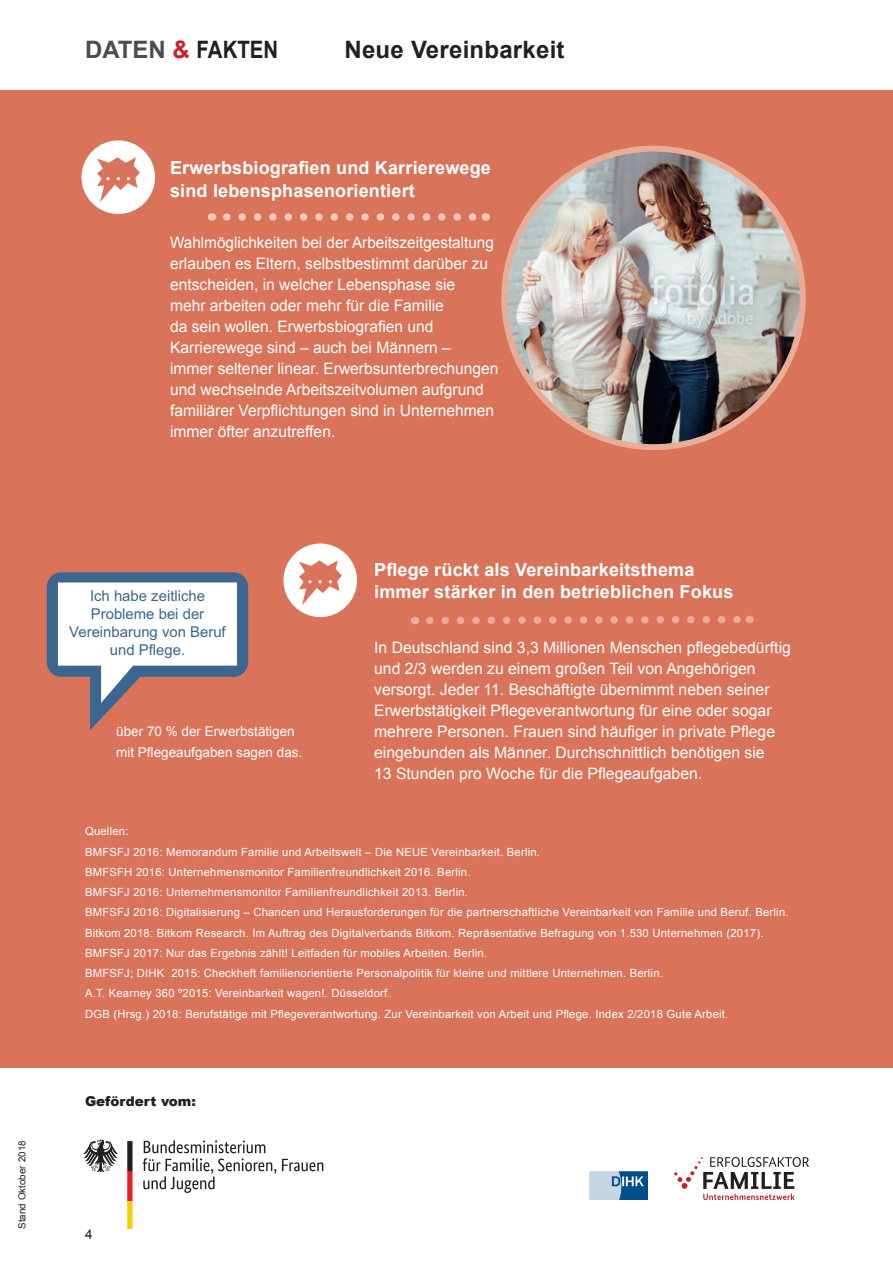
<style>
.page{position:relative;width:893px;height:1263px;background:#fff}
.page>*{position:absolute;margin:0;border:0;box-sizing:border-box;transform-origin:0 0}
.t1{font:24.3px "Myriad Pro";color:#fff}
.t2{font:700 24px "Arial";letter-spacing:.01em;color:#231f20}
.t3{font:700 24px "Arial";letter-spacing:.01em;color:#231f20;scale:.85 1}
.t4{font:700 18px/22.5px "Arial";letter-spacing:.01em;color:#fff}
.t5{font:15.75px/21px "Arial";color:#fff}
.t6{font:14.85px/17.9px "Arial";color:#3a668f;text-align:center}
.t7{font:13.5px/21px "Arial";color:#fff}
.t8{font:900 13.5px "Arial";color:#231f20}
.t9{font:13.5px "Arial";color:#231f20}
.t10{font:11.25px/20.2px "Arial";letter-spacing:.02em;color:#fff}
.t11{font:9.75px "Arial";letter-spacing:.005em;color:#231f20}
.s1{color:#4b4c4d}
.s2{color:#c82026}
</style>
<div class="page">
<div style="left:0;top:89px;width:893px;height:978px;background:#d9735a"></div>
<svg style="left:227px;top:213px;width:250px;height:8px"></svg>
<svg style="left:81px;top:140px;width:74px;height:74px"></svg>
<svg style="left:47px;top:572px;width:201px;height:158px"></svg>
<svg style="left:426px;top:615px;width:324px;height:9px"></svg>
<svg style="left:283px;top:543px;width:74px;height:74px"></svg>
<div style="left:501px;top:146px;width:305px;height:304px;border:12px solid #e8ad98;border-radius:50%"></div>
<img style="left:507px;top:152px;width:293px;height:292px;border-radius:146px">
<svg style="left:143px;top:1140px;width:180px;height:53px"></svg>
<svg style="left:83px;top:1140px;width:35px;height:32px"></svg>
<svg style="left:127px;top:1141px;width:6px;height:88px"></svg>
<svg style="left:674px;top:1157px;width:135px;height:43px"></svg>
<img style="left:590px;top:1171px;width:57px;height:29px">
<h2 class="t3" style="left:85px;top:33px;width:229px"><span class="s1">DATEN</span> <span class="s2">&amp;</span> FAKTEN</h2>
<h2 class="t2" style="left:344px;top:33px;width:222px">Neue Vereinbarkeit</h2>
<h1 class="t1" style="left:105px;top:156px;width:27px">. . .</h1>
<h3 class="t4" style="left:170px;top:157px;width:322px">Erwerbsbiografien und Karrierewege sind lebensphasenorientiert</h3>
<p class="t5" style="left:170px;top:232px;width:330px">Wahlmöglichkeiten bei der Arbeitszeitgestaltung erlauben es Eltern, selbstbestimmt darüber zu entscheiden, in welcher Lebensphase sie<br>mehr arbeiten oder mehr für die Familie<br>da sein wollen. Erwerbsbiografien und Karrierewege sind – auch bei Männern –<br>immer seltener linear. Erwerbsunterbrechungen und wechselnde Arbeitszeitvolumen aufgrund familiärer Verpflichtungen sind in Unternehmen immer öfter anzutreffen.</p>
<p class="t11" style="left:16px;top:1229px;width:90px;rotate:-90deg">Stand Oktober 2018</p>
<h3 class="t6" style="left:69px;top:587px;width:158px">Ich habe zeitliche<br>Probleme bei der<br>Vereinbarung von Beruf und Pflege.</h3>
<h1 class="t1" style="left:307px;top:560px;width:27px">. . .</h1>
<p class="t7" style="left:116px;top:721px;width:188px">über 70 % der Erwerbstätigen mit Pflegeaufgaben sagen das.</p>
<h3 class="t4" style="left:374px;top:559px;width:361px">Pflege rückt als Vereinbarkeitsthema immer stärker in den betrieblichen Fokus</h3>
<p class="t5" style="left:374px;top:637px;width:418px">In Deutschland sind 3,3 Millionen Menschen pflegebedürftig und 2/3 werden zu einem großen Teil von Angehörigen versorgt. Jeder 11. Beschäftigte übernimmt neben seiner Erwerbstätigkeit Pflegeverantwortung für eine oder sogar mehrere Personen. Frauen sind häufiger in private Pflege eingebunden als Männer. Durchschnittlich benötigen sie<br>13 Stunden pro Woche für die Pflegeaufgaben.</p>
<p class="t10" style="left:85px;top:821px;width:705px">Quellen:<br>BMFSFJ 2016: Memorandum Familie und Arbeitswelt – Die NEUE Vereinbarkeit. Berlin.<br>BMFSFH 2016: Unternehmensmonitor Familienfreundlichkeit 2016. Berlin.<br>BMFSFJ 2016: Unternehmensmonitor Familienfreundlichkeit 2013. Berlin.<br>BMFSFJ 2016: Digitalisierung – Chancen und Herausforderungen für die partnerschaftliche Vereinbarkeit von Familie und Beruf. Berlin.<br>Bitkom 2018: Bitkom Research. Im Auftrag des Digitalverbands Bitkom. Repräsentative Befragung von 1.530 Unternehmen (2017).<br>BMFSFJ 2017: Nur das Ergebnis zählt! Leitfaden für mobiles Arbeiten. Berlin.<br>BMFSFJ; DIHK 2015: Checkheft familienorientierte Personalpolitik für kleine und mittlere Unternehmen. Berlin.<br>A.T. Kearney 360 º2015: Vereinbarkeit wagen!. Düsseldorf.<br>DGB (Hrsg.) 2018: Berufstätige mit Pflegeverantwortung. Zur Vereinbarkeit von Arbeit und Pflege. Index 2/2018 Gute Arbeit.</p>
<p class="t8" style="left:85px;top:1091px;width:112px">Gefördert vom:</p>
<p class="t9" style="left:85px;top:1225px;width:9px">4</p>
</div>
